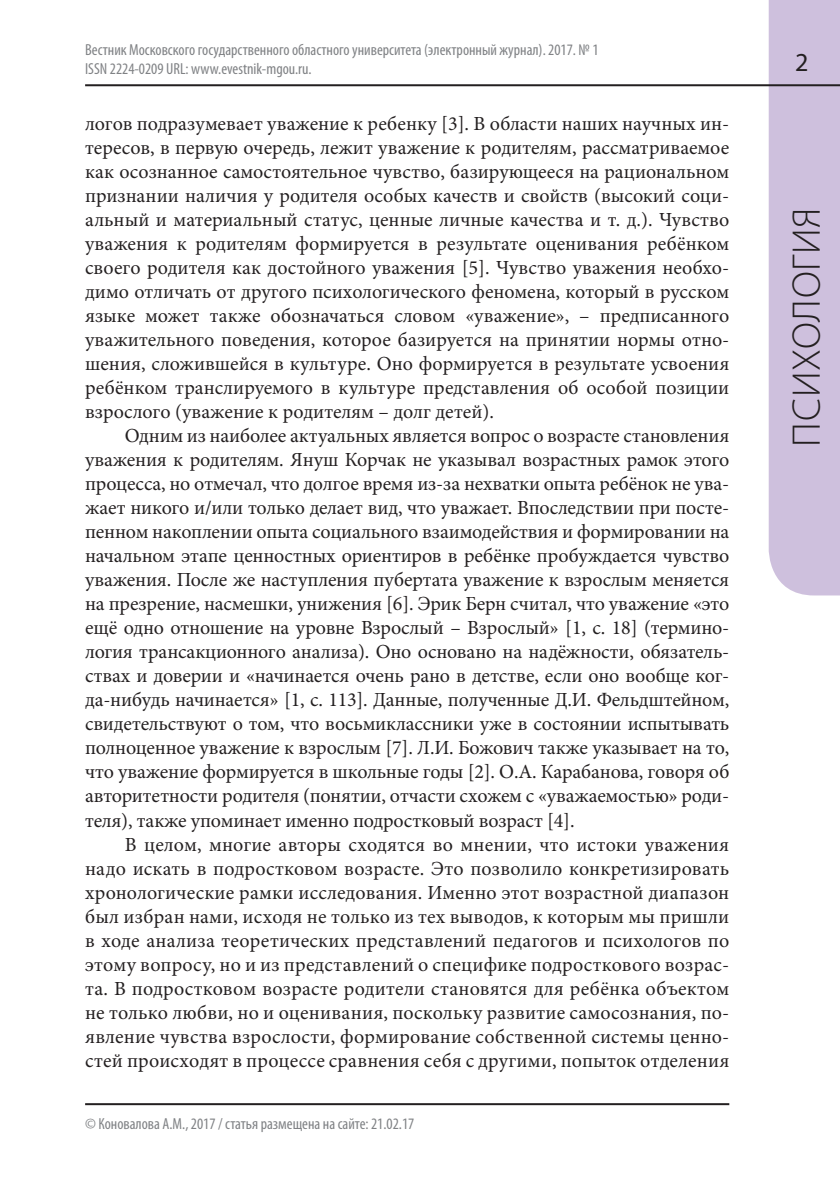
<style>
.page{position:relative;width:840px;height:1191px;background:#fff}
.page>*{position:absolute;margin:0;border:0;box-sizing:border-box;transform-origin:0 0}
.t1{font:300 40px "Myriad Pro";letter-spacing:.02em;color:#231f20}
.t2{font:26px "Myriad Pro";color:#231f20}
.Text_doc{font:20px/24px "Minion Pro";color:#231f20;text-align:justify}
.t3{font:condensed 16px/19.2px "Myriad Pro";color:#808285}
</style>
<div class="page">
<div style="left:768px;top:0;width:71px;height:595px;background:#cec0dd"></div>
<hr style="left:85px;top:84px;width:754px;height:2px;background:#231f20">
<hr style="left:85px;top:1103px;width:644px;height:2px;background:#231f20">
<p class="t3" style="left:85px;top:39px;width:514px">Вестник Московского государственного областного университета (электронный журнал). 2017. № 1<br>ISSN 2224-0209 URL: www.evestnik-mgou.ru.</p>
<p class="Text_doc" style="left:85px;top:112px;width:645px">логов подразумевает уважение к ребенку [3]. В области наших научных ин&shy;тересов, в первую очередь, лежит уважение к родителям, рассматриваемое как осознанное самостоятельное чувство, базирующееся на рациональном признании наличия у родителя особых качеств и свойств (высокий соци&shy;альный и материальный статус, ценные личные качества и т. д.). Чувство уважения к родителям формируется в результате оценивания ребёнком своего родителя как достойного уважения [5]. Чувство уважения необхо&shy;димо отличать от другого психологического феномена, который в русском языке может также обозначаться словом «уважение», – предписанного уважительного поведения, которое базируется на принятии нормы отно&shy;шения, сложившейся в культуре. Оно формируется в результате усвоения ребёнком транслируемого в культуре представления об особой позиции взрослого (уважение к родителям – долг детей).</p>
<p class="Text_doc" style="left:85px;top:424px;width:645px;text-indent:40px">Одним из наиболее актуальных является вопрос о возрасте становления уважения к родителям. Януш Корчак не указывал возрастных рамок этого процесса, но отмечал, что долгое время из-за нехватки опыта ребёнок не ува&shy;жает никого и/или только делает вид, что уважает. Впоследствии при посте&shy;пенном накоплении опыта социального взаимодействия и формировании на начальном этапе ценностных ориентиров в ребёнке пробуждается чувство уважения. После же наступления пубертата уважение к взрослым меняется на презрение, насмешки, унижения [6]. Эрик Берн считал, что уважение «это ещё одно отношение на уровне Взрослый – Взрослый» [1, с. 18] (термино&shy;логия трансакционного анализа). Оно основано на надёжности, обязатель&shy;ствах и доверии и «начинается очень рано в детстве, если оно вообще ког&shy;да-нибудь начинается» [1, с. 113]. Данные, полученные Д.И. Фельдштейном, свидетельствуют о том, что восьмиклассники уже в состоянии испытывать полноценное уважение к взрослым [7]. Л.И. Божович также указывает на то, что уважение формируется в школьные годы [2]. О.А. Карабанова, говоря об авторитетности родителя (понятии, отчасти схожем с «уважаемостью» роди&shy;теля), также упоминает именно подростковый возраст [4].</p>
<p class="Text_doc" style="left:85px;top:832px;width:645px;text-indent:40px">В целом, многие авторы сходятся во мнении, что истоки уважения надо искать в подростковом возрасте. Это позволило конкретизировать хронологические рамки исследования. Именно этот возрастной диапазон был избран нами, исходя не только из тех выводов, к которым мы пришли в ходе анализа теоретических представлений педагогов и психологов по этому вопросу, но и из представлений о специфике подросткового возрас&shy;та. В подростковом возрасте родители становятся для ребёнка объектом не только любви, но и оценивания, поскольку развитие самосознания, по&shy;явление чувства взрослости, формирование собственной системы ценно&shy;стей происходят в процессе сравнения себя с другими, попыток отделения</p>
<p class="t3" style="left:85px;top:1114px;width:330px">© Коновалова А.М., 2017 / статья размещена на сайте: 21.02.17</p>
<h2 class="t2" style="left:794px;top:47px;width:12px">2</h2>
<h1 class="t1" style="left:782px;top:446px;width:241px;rotate:-90deg">ПСИХОЛОГИЯ</h1>
</div>
